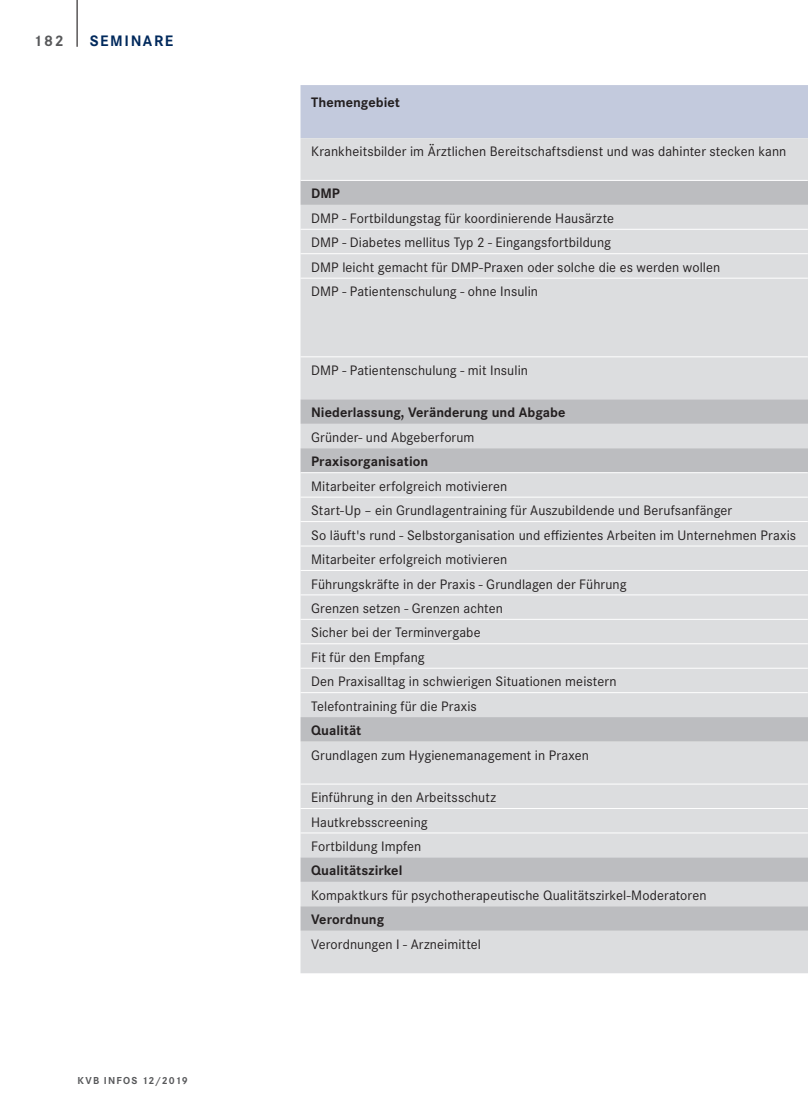
<style>
.page{position:relative;width:808px;height:1106px;background:#fff}
.page>*{position:absolute;margin:0;border:0;box-sizing:border-box;transform-origin:0 0}
.t1{font:700 15.75px "Corporate S";letter-spacing:.1em;color:#00295c}
.t2{font:700 15.75px "Corporate S";color:#57585a}
.t3{font:14.25px/24.5px "Corporate S";letter-spacing:.005em;color:#231f20}
.t4{font:700 14.25px "Corporate S";color:#231f20}
.t5{font:700 10.5px "Corporate S";letter-spacing:.105em;color:#57585a}
</style>
<div class="page">
<hr style="left:77px;top:0;width:1px;height:47px;background:#231f20">
<div style="left:300px;top:85px;width:508px;height:53px;background:#c3cadd"></div>
<div style="left:300px;top:138px;width:508px;height:835px;background:#dcdddf"></div>
<svg style="left:300px;top:181px;width:508px;height:749px;background:#d6d7d9"></svg>
<hr style="left:300px;top:472px;width:507px;height:1px;background:#fff">
<hr style="left:300px;top:497px;width:507px;height:1px;background:#fff">
<hr style="left:300px;top:545px;width:507px;height:1px;background:#fff">
<hr style="left:300px;top:570px;width:507px;height:1px;background:#fff">
<hr style="left:300px;top:594px;width:507px;height:1px;background:#fff">
<hr style="left:300px;top:619px;width:507px;height:1px;background:#fff">
<hr style="left:300px;top:643px;width:507px;height:1px;background:#fff">
<hr style="left:300px;top:668px;width:507px;height:1px;background:#fff">
<hr style="left:300px;top:692px;width:507px;height:1px;background:#fff">
<hr style="left:300px;top:229px;width:507px;height:1px;background:#fff">
<hr style="left:300px;top:180px;width:507px;height:1px;background:#fff">
<hr style="left:300px;top:253px;width:507px;height:1px;background:#fff">
<hr style="left:300px;top:278px;width:507px;height:1px;background:#fff">
<hr style="left:300px;top:356px;width:507px;height:1px;background:#fff">
<hr style="left:300px;top:783px;width:507px;height:1px;background:#fff">
<hr style="left:300px;top:808px;width:507px;height:1px;background:#fff">
<hr style="left:300px;top:832px;width:507px;height:1px;background:#fff">
<hr style="left:300px;top:521px;width:507px;height:1px;background:#fff">
<p class="t2" style="left:34px;top:30px;width:32px">182</p>
<p class="t1" style="left:90px;top:30px;width:85px">SEMINARE</p>
<p class="t5" style="left:77px;top:1073px;width:112px">KVB INFOS 12/2019</p>
<p class="t4" style="left:311px;top:93px;width:90px">Themengebiet</p>
<p class="t3" style="left:311px;top:138px;width:477px">Krankheitsbilder im Ärztlichen Bereitschaftsdienst und was dahinter stecken kann</p>
<p class="t4" style="left:311px;top:184px;width:30px">DMP</p>
<p class="t3" style="left:311px;top:205px;width:411px">DMP - Fortbildungstag für koordinierende Hausärzte<br>DMP - Diabetes mellitus Typ 2 - Eingangsfortbildung<br>DMP leicht gemacht für DMP-Praxen oder solche die es werden wollen DMP - Patientenschulung - ohne Insulin</p>
<p class="t3" style="left:311px;top:357px;width:218px">DMP - Patientenschulung - mit Insulin</p>
<p class="t4" style="left:311px;top:403px;width:256px">Niederlassung, Veränderung und Abgabe</p>
<p class="t3" style="left:311px;top:424px;width:165px">Gründer- und Abgeberforum</p>
<p class="t4" style="left:311px;top:452px;width:119px">Praxisorganisation</p>
<p class="t3" style="left:311px;top:473px;width:487px">Mitarbeiter erfolgreich motivieren<br>Start-Up – ein Grundlagentraining für Auszubildende und Berufsanfänger<br>So läuft's rund - Selbstorganisation und effizientes Arbeiten im Unternehmen Praxis Mitarbeiter erfolgreich motivieren<br>Führungskräfte in der Praxis - Grundlagen der Führung<br>Grenzen setzen - Grenzen achten<br>Sicher bei der Terminvergabe<br>Fit für den Empfang<br>Den Praxisalltag in schwierigen Situationen meistern<br>Telefontraining für die Praxis</p>
<p class="t4" style="left:311px;top:720px;width:52px">Qualität</p>
<p class="t3" style="left:311px;top:742px;width:279px">Grundlagen zum Hygienemanagement in Praxen</p>
<p class="t3" style="left:311px;top:784px;width:186px">Einführung in den Arbeitsschutz<br>Hautkrebsscreening<br>Fortbildung Impfen</p>
<p class="t4" style="left:311px;top:860px;width:93px">Qualitätszirkel</p>
<p class="t3" style="left:311px;top:882px;width:397px">Kompaktkurs für psychotherapeutische Qualitätszirkel-Moderatoren</p>
<p class="t4" style="left:311px;top:909px;width:75px">Verordnung</p>
<p class="t3" style="left:311px;top:931px;width:171px">Verordnungen I - Arzneimittel</p>
</div>
